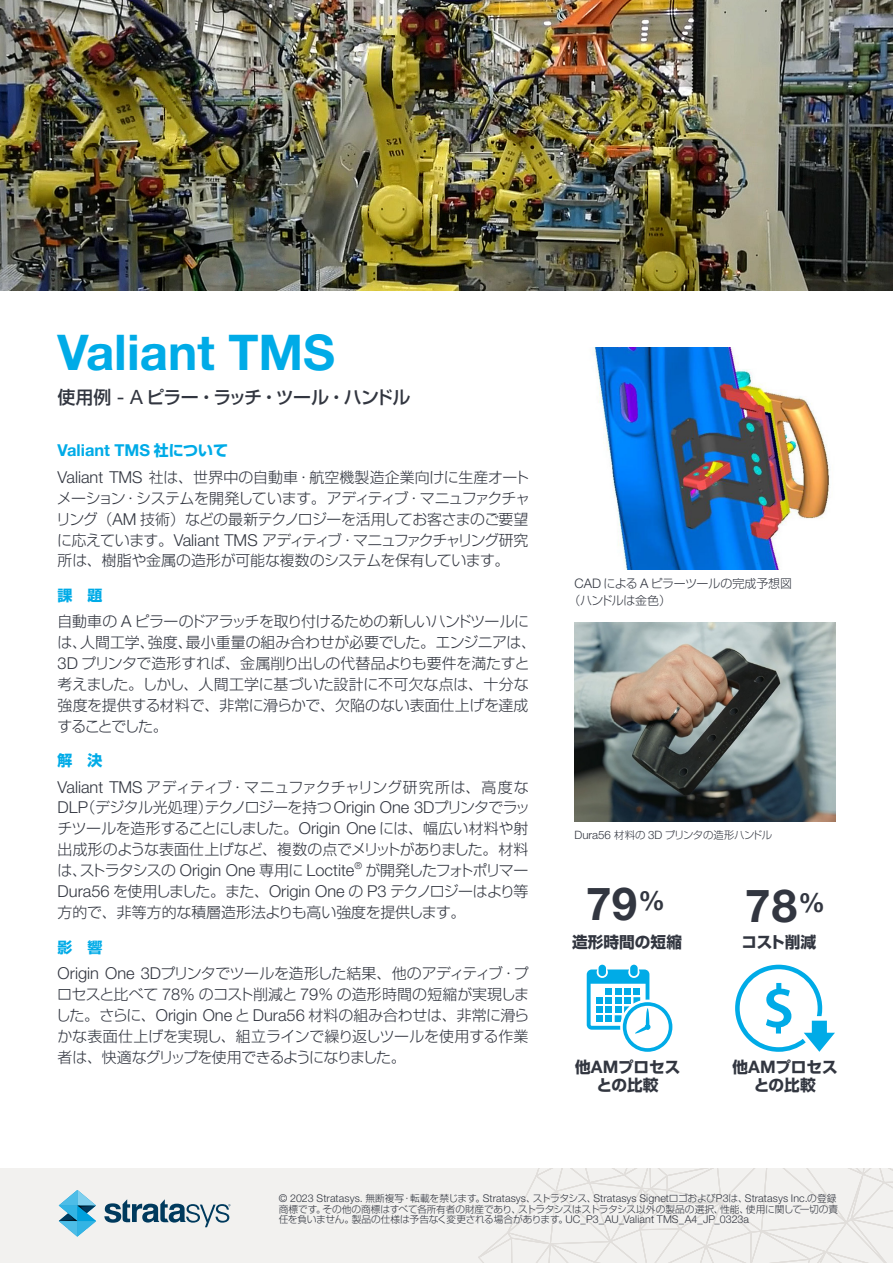
<style>
.page{position:relative;width:893px;height:1263px;background:#fff}
.page>*{position:absolute;margin:0;border:0;box-sizing:border-box;transform-origin:0 0}
.Page_Title{font:700 49.35px "Helvetica Neue LT Std";color:#00abe7}
.Page_Title-2{font:700 45.6px "Helvetica Neue LT Std";color:#323640}
.Para{font:500 18px "Shin Go Pro";letter-spacing:-.035em;color:#323640}
.Para_Subhead{font:700 16.5px "Helvetica Neue LT Std";color:#00abe7}
.Page_Title-3{font:700 15.75px/18px "Shin Go Pro";color:#323640;text-align:center}
.Para-2{font:300 15px/20.9px "Shin Go Pro";letter-spacing:-.025em;color:#323640;text-align:justify}
.Para_Subhead-2{font:700 15px "Shin Go Pro";color:#00abe7}
.Footer_Address{font:300 12px/16.5px "Shin Go Pro";letter-spacing:-.03em;color:#323640}
.Footer_Legal{font:300 10.65px "Helvetica Neue LT Std";letter-spacing:.01em;color:#323640}
.Footer_Address-2{font:300 10.5px "Shin Go Pro";letter-spacing:-.03em;color:#323640}
.Footer_Legal-2{font:300 9.75px/10.5px "Shin Go Pro";letter-spacing:-.02em;color:#323640}
.s1{font-family:"Helvetica Neue LT Std";font-weight:400;font-size:19.8px}
.s2{font-family:"Shin Go Pro";font-size:15px}
.s3{font-family:"Helvetica Neue LT Std";font-size:16.5px}
.s4{font-family:"Helvetica Neue LT Std";font-size:13.2px}
.s5{font-family:"Helvetica Neue LT Std";font-size:11.55px}
.s6{font-family:"Helvetica Neue LT Std";font-size:17.25px}
.s7{font-family:"Shin Go Pro";font-size:9.75px}
.s8{font-family:"Helvetica Neue LT Std";font-size:10.65px}
</style>
<div class="page">
<div style="left:0;top:1169px;width:893px;height:94px;background:#f2f1ef"></div>
<svg style="left:478px;top:1169px;width:415px;height:94px"></svg>
<svg style="left:59px;top:1190px;width:37px;height:46px"></svg>
<svg style="left:104px;top:1199px;width:126px;height:28px"></svg>
<img style="left:0;top:0;width:893px;height:290px">
<img style="left:594px;top:347px;width:236px;height:223px">
<img style="left:574px;top:623px;width:262px;height:199px">
<svg style="left:735px;top:965px;width:100px;height:87px"></svg>
<div style="left:598px;top:965px;width:8px;height:11px;background:#00abe7;border-radius:4px"></div>
<div style="left:630px;top:965px;width:8px;height:11px;background:#00abe7;border-radius:4px"></div>
<svg style="left:587px;top:969px;width:85px;height:83px"></svg>
<p class="Page_Title" style="left:58px;top:322px;width:279px">Valiant TMS</p>
<p class="Para" style="left:58px;top:383px;width:354px">使用例 <span class="s1">- A</span> ピラー・ラッチ・ツール・ハンドル</p>
<p class="Para_Subhead" style="left:58px;top:440px;width:172px">Valiant TMS <span class="s2">社について</span></p>
<p class="Para-2" style="left:56px;top:465px;width:475px"><span class="s3">Valiant TMS</span> 社は、世界中の自動車・航空機製造企業向けに生産オートメーション・システムを開発しています。アディティブ・マニュファクチャリング（<span class="s3">AM</span> 技術）などの最新テクノロジーを活用してお客さまのご要望に応えています。<span class="s3">Valiant TMS</span> アディティブ・マニュファクチャリング研究所は、樹脂や金属の造形が可能な複数のシステムを保有しています。</p>
<p class="Para_Subhead-2" style="left:58px;top:583px;width:46px">課　題</p>
<p class="Para-2" style="left:57px;top:609px;width:480px;text-align:left">自動車の <span class="s3">A</span> ピラーのドアラッチを取り付けるための新しいハンドツールには、人間工学、強度、最小重量の組み合わせが必要でした。エンジニアは、<span class="s3">3D</span> プリンタで造形すれば、金属削り出しの代替品よりも要件を満たすと考えました。しかし、人間工学に基づいた設計に不可欠な点は、十分な強度を提供する材料で、非常に滑らかで、欠陥のない表面仕上げを達成することでした。</p>
<p class="Para_Subhead-2" style="left:58px;top:749px;width:46px">解　決</p>
<p class="Para-2" style="left:57px;top:775px;width:474px"><span class="s3">Valiant TMS</span> アディティブ・マニュファクチャリング研究所は、高度な<span class="s3">DLP</span>（デジタル光処理）テクノロジーを持つ <span class="s3">Origin One 3D</span>プリンタでラッチツールを造形することにしました。<span class="s3">Origin One</span> には、幅広い材料や射出成形のような表面仕上げなど、複数の点でメリットがありました。材料は、ストラタシスの <span class="s3">Origin One</span> 専用に <span class="s3">Loctite</span><sup>®</sup> が開発したフォトポリマー<span class="s3">Dura56</span> を使用しました。また、<span class="s3">Origin One</span> の <span class="s3">P3</span> テクノロジーはより等方的で、非等方的な積層造形法よりも高い強度を提供します。</p>
<p class="Para_Subhead-2" style="left:58px;top:935px;width:46px">影　響</p>
<p class="Para-2" style="left:56px;top:961px;width:475px"><span class="s3">Origin One 3D</span>プリンタでツールを造形した結果、他のアディティブ・プロセスと比べて <span class="s3">78%</span> のコスト削減と <span class="s3">79%</span> の造形時間の短縮が実現しました。さらに、<span class="s3">Origin One</span> と <span class="s3">Dura56</span> 材料の組み合わせは、非常に滑らかな表面仕上げを実現し、組立ラインで繰り返しツールを使用する作業者は、快適なグリップを使用できるようになりました。</p>
<p class="Footer_Address" style="left:569px;top:574px;width:225px;text-indent:6px"><span class="s4">CAD</span> による <span class="s4">A</span> ピラーツールの完成予想図（ハンドルは金色）</p>
<p class="Footer_Address-2" style="left:574px;top:826px;width:199px"><span class="s5">Dura56</span> 材料の <span class="s5">3D</span> プリンタの造形ハンドル</p>
<p class="Page_Title-2" style="left:586px;top:876px;width:80px">79<sup>%</sup></p>
<p class="Page_Title-2" style="left:745px;top:877px;width:81px">78<sup>%</sup></p>
<p class="Page_Title-3" style="left:572px;top:931px;width:111px">造形時間の短縮</p>
<p class="Page_Title-3" style="left:741px;top:931px;width:76px">コスト削減</p>
<p class="Page_Title-3" style="left:575px;top:1057px;width:107px">他<span class="s6">AM</span>プロセスとの比較</p>
<p class="Page_Title-3" style="left:732px;top:1057px;width:107px">他<span class="s6">AM</span>プロセスとの比較</p>
<p class="Footer_Legal" style="left:279px;top:1192px;width:559px">© 2023 Stratasys. <span class="s7">無断複写・転載を禁じます。</span>Stratasys<span class="s7">、ストラタシス、</span>Stratasys Signet<span class="s7">ロゴおよび</span>P3<span class="s7">は、</span>Stratasys Inc.<span class="s7">の登録</span></p>
<p class="Footer_Legal-2" style="left:279px;top:1202px;width:561px">商標です。その他の商標はすべて各所有者の財産であり、ストラタシスはストラタシス以外の製品の選択、性能、使用に関して一切の責任を負いません。製品の仕様は予告なく変更される場合があります。<span class="s8">UC_P3_AU_Valiant TMS_A4_JP_0323a</span></p>
</div>
